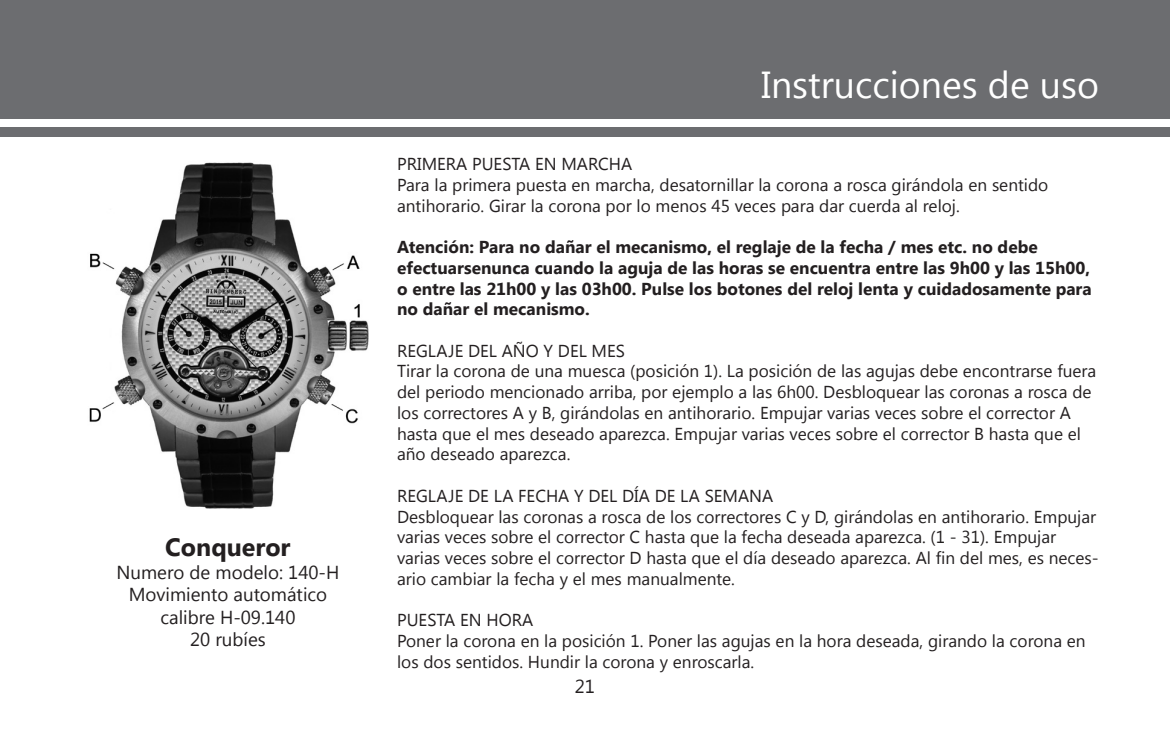
<style>
.page{position:relative;width:1170px;height:745px;background:#fff}
.page>*{position:absolute;margin:0;border:0;box-sizing:border-box;transform-origin:0 0}
.t1{font:37.5px "Segoe UI";color:#fff}
.t2{font:700 25px "Segoe UI";color:#231f20}
.t3{font:18.75px/22.5px "Segoe UI";color:#231f20;text-align:center}
.t4{font:17.25px/20.8px "Segoe UI";color:#231f20}
.t5{font:700 17.25px/20.8px "Segoe UI";color:#231f20}
</style>
<div class="page">
<div style="left:0;top:0;width:1169px;height:119px;background:#6c6d70"></div>
<div style="left:0;top:127px;width:1169px;height:10px;background:#6c6d70"></div>
<img style="left:89px;top:162px;width:279px;height:347px">
<h2 class="t2" style="left:165px;top:529px;width:127px">Conqueror</h2>
<p class="t3" style="left:116px;top:559px;width:224px">Numero de modelo: 140-H<br>Movimiento automático calibre H-09.140<br>20 rubíes</p>
<h1 class="t1" style="left:761px;top:59px;width:339px">Instrucciones de uso</h1>
<p class="t4" style="left:397px;top:153px;width:652px">PRIMERA PUESTA EN MARCHA<br>Para la primera puesta en marcha, desatornillar la corona a rosca girándola en sentido antihorario. Girar la corona por lo menos 45 veces para dar cuerda al reloj.</p>
<p class="t5" style="left:397px;top:235px;width:696px">Atención: Para no dañar el mecanismo, el reglaje de la fecha / mes etc. no debe efectuarsenunca cuando la aguja de las horas se encuentra entre las 9h00 y las 15h00, o entre las 21h00 y las 03h00. Pulse los botones del reloj lenta y cuidadosamente para no dañar el mecanismo.</p>
<p class="t4" style="left:397px;top:339px;width:700px">REGLAJE DEL AÑO Y DEL MES<br>Tirar la corona de una muesca (posición 1). La posición de las agujas debe encontrarse fuera del periodo mencionado arriba, por ejemplo a las 6h00. Desbloquear las coronas a rosca de los correctores A y B, girándolas en antihorario. Empujar varias veces sobre el corrector A hasta que el mes deseado aparezca. Empujar varias veces sobre el corrector B hasta que el año deseado aparezca.</p>
<p class="t4" style="left:397px;top:484px;width:703px">REGLAJE DE LA FECHA Y DEL DÍA DE LA SEMANA<br>Desbloquear las coronas a rosca de los correctores C y D, girándolas en antihorario. Empujar varias veces sobre el corrector C hasta que la fecha deseada aparezca. (1 - 31). Empujar varias veces sobre el corrector D hasta que el día deseado aparezca. Al fin del mes, es neces&shy;ario cambiar la fecha y el mes manualmente.</p>
<p class="t4" style="left:397px;top:608px;width:690px">PUESTA EN HORA<br>Poner la corona en la posición 1. Poner las agujas en la hora deseada, girando la corona en los dos sentidos. Hundir la corona y enroscarla.</p>
<p class="t3" style="left:575px;top:673px;width:22px">21</p>
</div>
